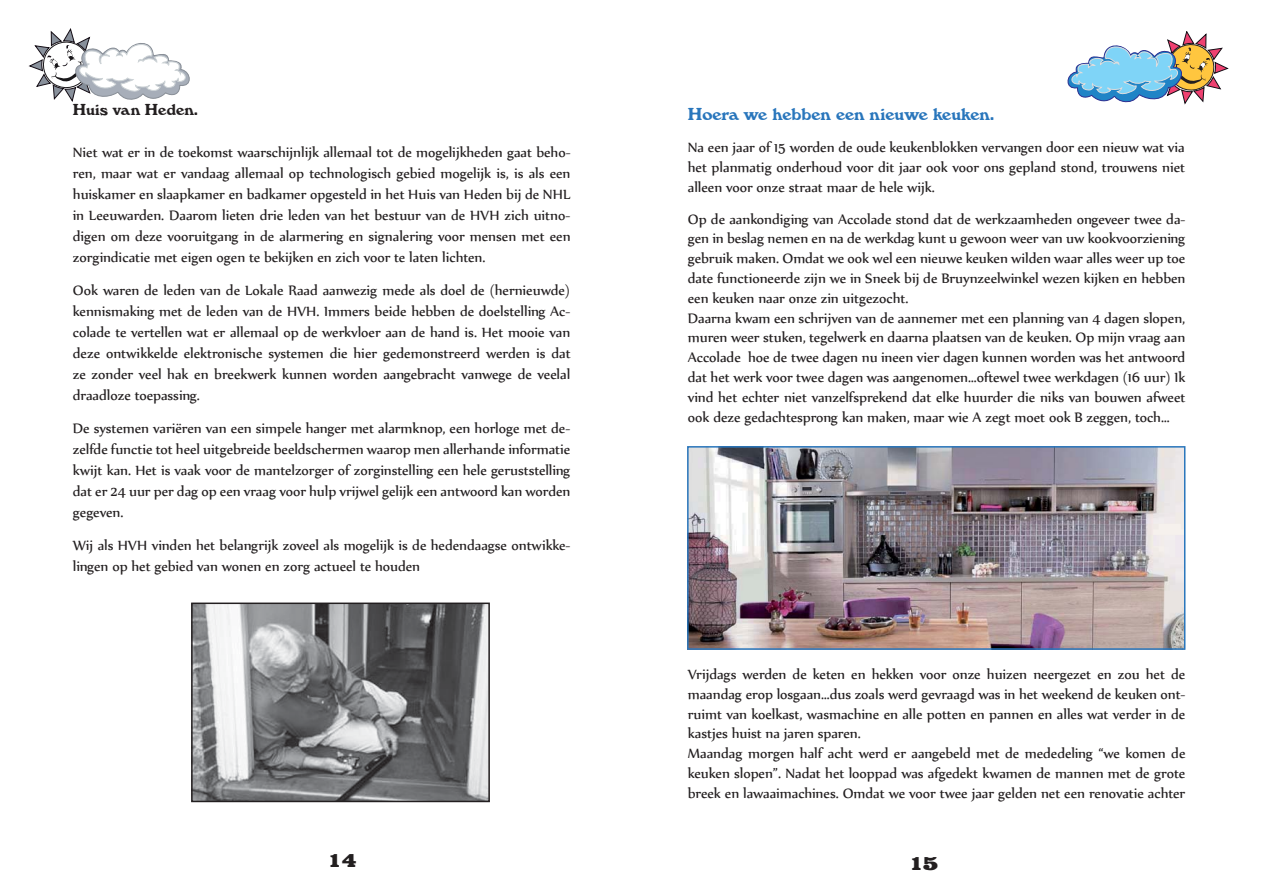
<style>
.page{position:relative;width:1263px;height:893px;background:#fff}
.page>*{position:absolute;margin:0;border:0;box-sizing:border-box;transform-origin:0 0}
.t1{font:18px "Windsor BOLD";color:#2976bc}
.t2{font:18px "Bodega Display SSK";color:#231f20}
.t3{font:16.5px/19.8px "Nyala";color:#231f20;text-align:justify}
.t4{font:16.5px "Windsor BOLD";color:#231f20}
</style>
<div class="page">
<svg style="left:29px;top:29px;width:161px;height:73px"></svg>
<img style="left:194px;top:606px;width:293px;height:193px">
<div style="left:191px;top:603px;width:299px;height:199px;border:2px solid #231f20"></div>
<svg style="left:1067px;top:31px;width:161px;height:73px"></svg>
<img style="left:690px;top:449px;width:492px;height:198px">
<div style="left:687px;top:446px;width:498px;height:204px;border:2px solid #2976bc"></div>
<p class="t4" style="left:73px;top:104px;width:127px">Huis van Heden.</p>
<p class="t3" style="left:73px;top:142px;width:499px;line-height:21px">Niet wat er in de toekomst waarschijnlijk allemaal tot de mogelijkheden gaat beho&shy;ren, maar wat er vandaag allemaal op technologisch gebied mogelijk is, is als een huiskamer en slaapkamer en badkamer opgesteld in het Huis van Heden bij de NHL in Leeuwarden. Daarom lieten drie leden van het bestuur van de HVH zich uitno&shy;digen om deze vooruitgang in de alarmering en signalering voor mensen met een zorgindicatie met eigen ogen te bekijken en zich voor te laten lichten.</p>
<p class="t3" style="left:73px;top:280px;width:499px;line-height:21px">Ook waren de leden van de Lokale Raad aanwezig mede als doel de (hernieuwde) kennismaking met de leden van de HVH. Immers beide hebben de doelstelling Ac&shy;colade te vertellen wat er allemaal op de werkvloer aan de hand is. Het mooie van deze ontwikkelde elektronische systemen die hier gedemonstreerd werden is dat ze zonder veel hak en breekwerk kunnen worden aangebracht vanwege de veelal draadloze toepassing.</p>
<p class="t3" style="left:73px;top:418px;width:499px;line-height:21px">De systemen variëren van een simpele hanger met alarmknop, een horloge met de&shy;zelfde functie tot heel uitgebreide beeldschermen waarop men allerhande informatie kwijt kan. Het is vaak voor de mantelzorger of zorginstelling een hele geruststelling dat er 24 uur per dag op een vraag voor hulp vrijwel gelijk een antwoord kan worden gegeven.</p>
<p class="t3" style="left:73px;top:535px;width:499px;line-height:21px">Wij als HVH vinden het belangrijk zoveel als mogelijk is de hedendaagse ontwikke&shy;lingen op het gebied van wonen en zorg actueel te houden</p>
<p class="t2" style="left:328px;top:853px;width:30px">14</p>
<p class="t1" style="left:688px;top:108px;width:308px">Hoera we hebben een nieuwe keuken.</p>
<p class="t3" style="left:688px;top:137px;width:499px">Na een jaar of 15 worden de oude keukenblokken vervangen door een nieuw wat via het planmatig onderhoud voor dit jaar ook voor ons gepland stond, trouwens niet alleen voor onze straat maar de hele wijk.</p>
<p class="t3" style="left:688px;top:209px;width:499px;text-align:left">Op de aankondiging van Accolade stond dat de werkzaamheden ongeveer twee da&shy;gen in beslag nemen en na de werkdag kunt u gewoon weer van uw kookvoorziening gebruik maken. Omdat we ook wel een nieuwe keuken wilden waar alles weer up toe date functioneerde zijn we in Sneek bij de Bruynzeelwinkel wezen kijken en hebben een keuken naar onze zin uitgezocht.<br>Daarna kwam een schrijven van de aannemer met een planning van 4 dagen slopen, muren weer stuken, tegelwerk en daarna plaatsen van de keuken. Op mijn vraag aan Accolade hoe de twee dagen nu ineen vier dagen kunnen worden was het antwoord dat het werk voor twee dagen was aangenomen…oftewel twee werkdagen (16 uur) Ik vind het echter niet vanzelfsprekend dat elke huurder die niks van bouwen afweet ook deze gedachtesprong kan maken, maar wie A zegt moet ook B zeggen, toch…</p>
<p class="t3" style="left:688px;top:664px;width:499px;text-align:left">Vrijdags werden de keten en hekken voor onze huizen neergezet en zou het de maandag erop losgaan…dus zoals werd gevraagd was in het weekend de keuken ont&shy;ruimt van koelkast, wasmachine en alle potten en pannen en alles wat verder in de kastjes huist na jaren sparen.<br>Maandag morgen half acht werd er aangebeld met de mededeling “we komen de keuken slopen”. Nadat het looppad was afgedekt kwamen de mannen met de grote breek en lawaaimachines. Omdat we voor twee jaar gelden net een renovatie achter</p>
<p class="t2" style="left:909px;top:855px;width:30px">15</p>
</div>
